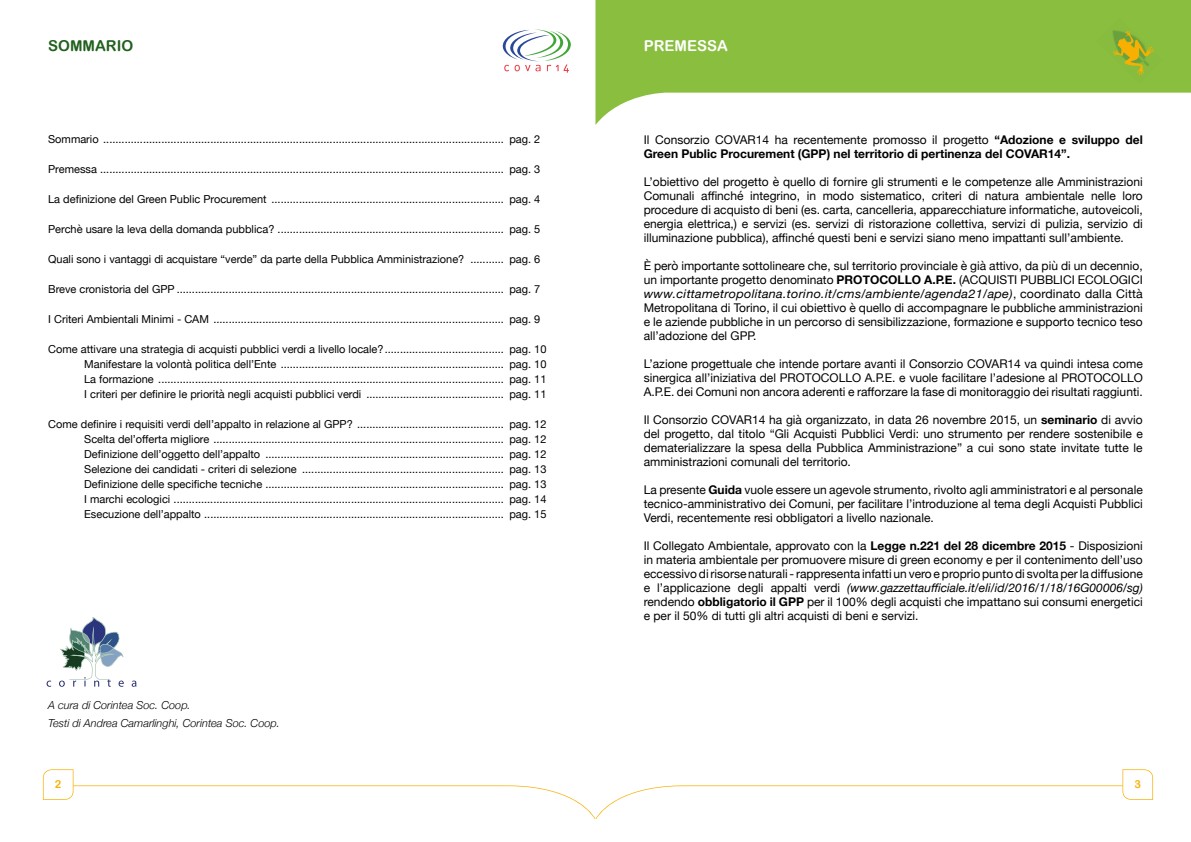
<style>
.page{position:relative;width:1191px;height:842px;background:#fff}
.page>*{position:absolute;margin:0;border:0;box-sizing:border-box;transform-origin:0 0}
.t1{font:15px "Arial Rounded MT Bold";color:#21601d}
.t2{font:15px "Arial Rounded MT Bold";color:#fff}
.t3{font:12px/14px "Helvetica Neue";color:#000;text-align:justify}
.t4{font:700 12px/14px "Helvetica Neue";color:#000}
.t5{font:11px/15px "Helvetica Neue";color:#000;text-align:justify}
.t6{font:italic 300 11px/18px "Helvetica Neue";color:#000}
.t7{font:11px "Arial Rounded MT Bold";color:#f7b001}
.s1{font-weight:400}
.s2{font-weight:700}
.s3{font-style:italic}
</style>
<div class="page">
<svg style="left:43px;top:769px;width:1110px;height:50px"></svg>
<svg style="left:503px;top:29px;width:68px;height:44px"></svg>
<svg style="left:47px;top:681px;width:4px;height:6px"></svg>
<svg style="left:59px;top:617px;width:65px;height:70px"></svg>
<svg style="left:132px;top:681px;width:4px;height:6px"></svg>
<svg style="left:595px;top:0;width:596px;height:125px;fill:#89be3f"></svg>
<div style="left:1096px;top:18px;width:66px;height:66px;background:#89be3f"></div>
<svg style="left:1113px;top:31px;width:41px;height:44px;background:#9fb32d"></svg>
<h1 class="t1" style="left:48px;top:36px;width:87px">SOMMARIO</h1>
<h1 class="t2" style="left:643px;top:36px;width:86px">PREMESSA</h1>
<p class="t5" style="left:48px;top:133px;width:494px">Sommario ................................................................................................................................... pag. 2</p>
<p class="t5" style="left:48px;top:163px;width:494px">Premessa .................................................................................................................................... pag. 3</p>
<p class="t5" style="left:48px;top:193px;width:494px">La definizione del Green Public Procurement ............................................................................ pag. 4</p>
<p class="t5" style="left:48px;top:223px;width:494px">Perchè usare la leva della domanda pubblica? .......................................................................... pag. 5</p>
<p class="t5" style="left:48px;top:253px;width:494px">Quali sono i vantaggi di acquistare “verde” da parte della Pubblica Amministrazione? ........... pag. 6</p>
<p class="t5" style="left:48px;top:283px;width:494px">Breve cronistoria del GPP ........................................................................................................... pag. 7</p>
<p class="t5" style="left:48px;top:313px;width:494px">I Criteri Ambientali Minimi - CAM ............................................................................................... pag. 9</p>
<p class="t5" style="left:84px;top:343px;width:464px;text-indent:-36px">Come attivare una strategia di acquisti pubblici verdi a livello locale? ....................................... pag. 10<br>Manifestare la volontà politica dell’Ente ......................................................................... pag. 10<br>La formazione ................................................................................................................. pag. 11<br>I criteri per definire le priorità negli acquisti pubblici verdi ............................................. pag. 11</p>
<p class="t5" style="left:84px;top:418px;width:464px;text-indent:-36px">Come definire i requisiti verdi dell’appalto in relazione al GPP? ................................................ pag. 12<br>Scelta del’offerta migliore ............................................................................................... pag. 12<br>Definizione dell’oggetto dell’appalto .............................................................................. pag. 12<br>Selezione dei candidati - criteri di selezione .................................................................. pag. 13<br>Definizione delle specifiche tecniche .............................................................................. pag. 13<br>I marchi ecologici ............................................................................................................ pag. 14<br>Esecuzione dell’appalto .................................................................................................. pag. 15</p>
<p class="t6" style="left:48px;top:695px;width:233px">A cura di Corintea Soc. Coop.<br>Testi di Andrea Camarlinghi, Corintea Soc. Coop.</p>
<p class="t4" style="left:643px;top:133px;width:500px"><span class="s1">Il Consorzio COVAR14 ha recentemente promosso il progetto</span> “Adozione e sviluppo del<br>Green Public Procurement (GPP) nel territorio di pertinenza del COVAR14”.</p>
<p class="t3" style="left:643px;top:175px;width:500px">L’obiettivo del progetto è quello di fornire gli strumenti e le competenze alle Amministrazioni Comunali affinché integrino, in modo sistematico, criteri di natura ambientale nelle loro procedure di acquisto di beni (es. carta, cancelleria, apparecchiature informatiche, autoveicoli, energia elettrica,) e servizi (es. servizi di ristorazione collettiva, servizi di pulizia, servizio di illuminazione pubblica), affinché questi beni e servizi siano meno impattanti sull’ambiente.</p>
<p class="t3" style="left:643px;top:259px;width:500px">È però importante sottolineare che, sul territorio provinciale è già attivo, da più di un decennio, un importante progetto denominato <span class="s2">PROTOCOLLO A.P.E.</span> (ACQUISTI PUBBLICI ECOLOGICI <span class="s3">www.cittametropolitana.torino.it/cms/ambiente/agenda21/ape)</span>, coordinato dalla Città Metropolitana di Torino, il cui obiettivo è quello di accompagnare le pubbliche amministrazioni e le aziende pubbliche in un percorso di sensibilizzazione, formazione e supporto tecnico teso all’adozione del GPP.</p>
<p class="t3" style="left:643px;top:357px;width:500px">L’azione progettuale che intende portare avanti il Consorzio COVAR14 va quindi intesa come sinergica all’iniziativa del PROTOCOLLO A.P.E. e vuole facilitare l’adesione al PROTOCOLLO A.P.E. dei Comuni non ancora aderenti e rafforzare la fase di monitoraggio dei risultati raggiunti.</p>
<p class="t3" style="left:643px;top:413px;width:500px">Il Consorzio COVAR14 ha già organizzato, in data 26 novembre 2015, un <span class="s2">seminario</span> di avvio del progetto, dal titolo “Gli Acquisti Pubblici Verdi: uno strumento per rendere sostenibile e dematerializzare la spesa della Pubblica Amministrazione” a cui sono state invitate tutte le amministrazioni comunali del territorio.</p>
<p class="t3" style="left:643px;top:483px;width:500px">La presente <span class="s2">Guida</span> vuole essere un agevole strumento, rivolto agli amministratori e al personale tecnico-amministrativo dei Comuni, per facilitare l’introduzione al tema degli Acquisti Pubblici Verdi, recentemente resi obbligatori a livello nazionale.</p>
<p class="t3" style="left:643px;top:539px;width:500px">Il Collegato Ambientale, approvato con la <span class="s2">Legge n.221 del 28 dicembre 2015</span> - Disposizioni in materia ambientale per promuovere misure di green economy e per il contenimento dell’uso eccessivo di risorse naturali - rappresenta infatti un vero e proprio punto di svolta per la diffusione e l’applicazione degli appalti verdi <span class="s3">(www.gazzettaufficiale.it/eli/id/2016/1/18/16G00006/sg) </span>rendendo <span class="s2">obbligatorio il GPP</span> per il 100% degli acquisti che impattano sui consumi energetici e per il 50% di tutti gli altri acquisti di beni e servizi.</p>
<p class="t7" style="left:55px;top:777px;width:8px">2</p>
<p class="t7" style="left:1134px;top:777px;width:8px">3</p>
</div>
